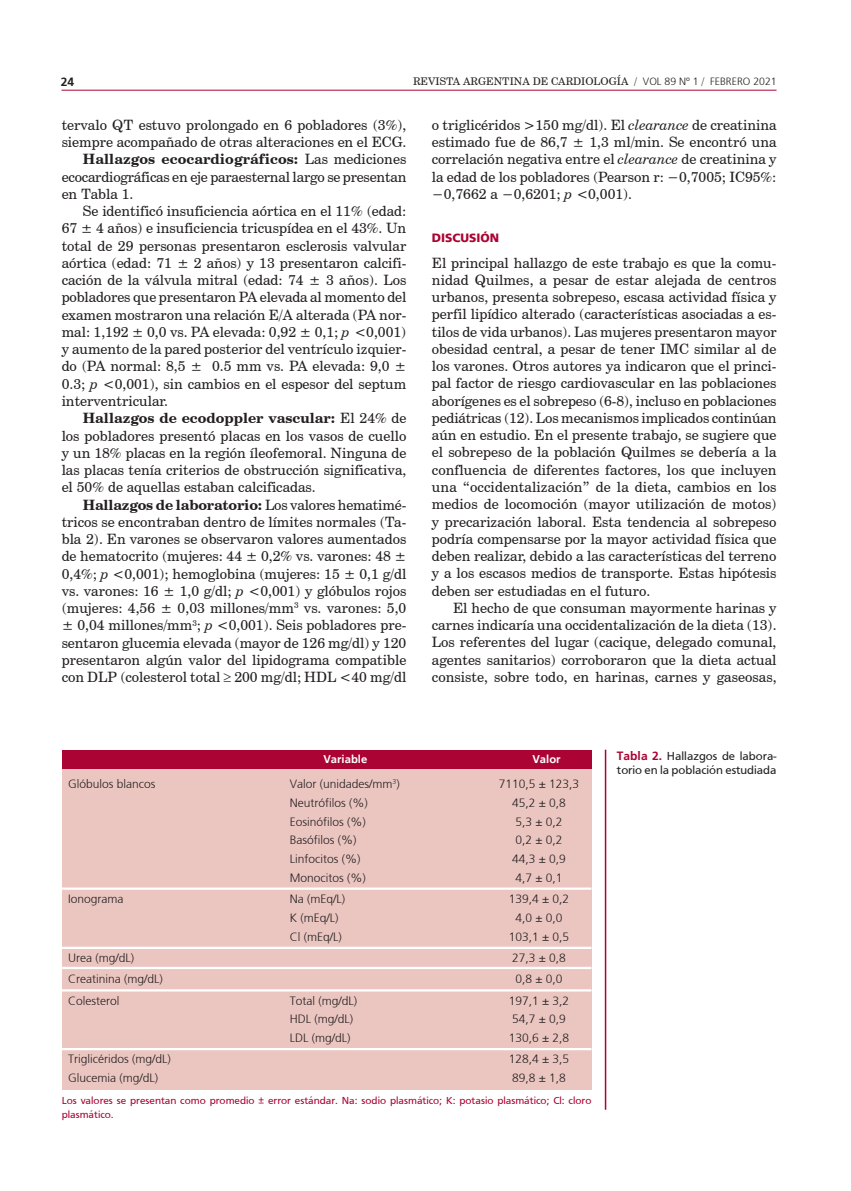
<style>
.page{position:relative;width:851px;height:1191px;background:#fff}
.page>*{position:absolute;margin:0;border:0;box-sizing:border-box;transform-origin:0 0}
.texto{font:14.25px/17.2px "Century Schoolbook BT";color:#231f20;text-align:justify}
.texto1{font:14.25px/17.2px "Century Schoolbook BT";color:#231f20;text-align:justify}
.tabla{font:300 12px "Frutiger";color:#231f20}
.tabla_tit{font:12px/14.4px "Frutiger";letter-spacing:-.005em;color:#231f20}
.subtit{font:900 12px "Frutiger";color:#ab0333}
.t1{font:700 12px "Frutiger";color:#231f20}
.tabla_cab_blanco{font:700 11.25px "Frutiger";color:#fff}
.tabla_pie{font:10.5px/13.5px "Frutiger";color:#ab0333}
.t2{font:10.5px "Century Schoolbook BT";color:#231f20}
.s1{font-family:"Frutiger";font-weight:300}
.s2{font-weight:700}
.s3{font-style:italic}
.s4{font-weight:700;color:#ab0333}
</style>
<div class="page">
<hr style="left:62px;top:90px;width:714px;height:1px;background:#ab0333">
<div style="left:62px;top:769px;width:529px;height:321px;background:#ebc6c1"></div>
<div style="left:62px;top:750px;width:529px;height:19px;background:#ab0333"></div>
<hr style="left:62px;top:887px;width:529px;height:2px;background:#fff">
<hr style="left:62px;top:946px;width:529px;height:3px;background:#fff">
<hr style="left:62px;top:966px;width:529px;height:3px;background:#fff">
<hr style="left:62px;top:989px;width:529px;height:2px;background:#fff">
<hr style="left:62px;top:1048px;width:529px;height:2px;background:#fff">
<hr style="left:604px;top:749px;width:2px;height:360px;background:#ab0333">
<p class="t1" style="left:61px;top:75px;width:15px">24</p>
<p class="t2" style="left:413px;top:75px;width:365px">REVISTA ARGENTINA DE CARDIOLOGÍA / <span class="s1">VOL 89 Nº 1</span> / <span class="s1">FEBRERO 2021</span></p>
<p class="texto" style="left:62px;top:116px;width:346px">tervalo QT estuvo prolongado en 6 pobladores (3%), siempre acompañado de otras alteraciones en el ECG.</p>
<p class="texto" style="left:62px;top:150px;width:346px;text-indent:21px"><span class="s2">Hallazgos ecocardiográficos:</span> Las mediciones ecocardiográficas en eje paraesternal largo se presentan en Tabla 1.</p>
<p class="texto" style="left:62px;top:202px;width:346px;text-indent:21px">Se identificó insuficiencia aórtica en el 11% (edad:<br>67 ± 4 años) e insuficiencia tricuspídea en el 43%. Un total de 29 personas presentaron esclerosis valvular aórtica (edad: 71 ± 2 años) y 13 presentaron calcifi&shy;cación de la válvula mitral (edad: 74 ± 3 años). Los pobladores que presentaron PA elevada al momento del examen mostraron una relación E/A alterada (PA nor&shy;mal: 1,192 ± 0,0 vs. PA elevada: 0,92 ± 0,1; <span class="s3">p</span> &lt;0,001) y aumento de la pared posterior del ventrículo izquier&shy;do (PA normal: 8,5 ± 0.5 mm vs. PA elevada: 9,0 ± 0.3; <span class="s3">p</span> &lt;0,001), sin cambios en el espesor del septum interventricular.</p>
<p class="texto" style="left:62px;top:409px;width:346px;text-indent:21px"><span class="s2">Hallazgos de ecodoppler vascular:</span> El 24% de los pobladores presentó placas en los vasos de cuello y un 18% placas en la región íleofemoral. Ninguna de las placas tenía criterios de obstrucción significativa, el 50% de aquellas estaban calcificadas.</p>
<p class="texto" style="left:62px;top:495px;width:346px;text-indent:21px"><span class="s2">Hallazgos de laboratorio:</span> Los valores hematimé&shy;tricos se encontraban dentro de límites normales (Ta&shy;bla 2). En varones se observaron valores aumentados de hematocrito (mujeres: 44 ± 0,2% vs. varones: 48 ± 0,4%; <span class="s3">p</span> &lt;0,001); hemoglobina (mujeres: 15 ± 0,1 g/dl vs. varones: 16 ± 1,0 g/dl; <span class="s3">p</span> &lt;0,001) y glóbulos rojos (mujeres: 4,56 ± 0,03 millones/mm<sup>3</sup> vs. varones: 5,0 ± 0,04 millones/mm<sup>3</sup>; <span class="s3">p</span> &lt;0,001). Seis pobladores pre&shy;sentaron glucemia elevada (mayor de 126 mg/dl) y 120 presentaron algún valor del lipidograma compatible con DLP (colesterol total ≥ 200 mg/dl; HDL &lt;40 mg/dl</p>
<p class="texto" style="left:432px;top:116px;width:346px">o triglicéridos &gt;150 mg/dl). El <span class="s3">clearance</span> de creatinina estimado fue de 86,7 ± 1,3 ml/min. Se encontró una correlación negativa entre el <span class="s3">clearance</span> de creatinina y la edad de los pobladores (Pearson r: −0,7005; IC95%: −0,7662 a −0,6201; <span class="s3">p</span> &lt;0,001).</p>
<p class="subtit" style="left:432px;top:230px;width:69px">DISCUSIÓN</p>
<p class="texto1" style="left:432px;top:254px;width:346px">El principal hallazgo de este trabajo es que la comu&shy;nidad Quilmes, a pesar de estar alejada de centros urbanos, presenta sobrepeso, escasa actividad física y perfil lipídico alterado (características asociadas a es&shy;tilos de vida urbanos). Las mujeres presentaron mayor obesidad central, a pesar de tener IMC similar al de los varones. Otros autores ya indicaron que el princi&shy;pal factor de riesgo cardiovascular en las poblaciones aborígenes es el sobrepeso (6-8), incluso en poblaciones pediátricas (12). Los mecanismos implicados continúan aún en estudio. En el presente trabajo, se sugiere que el sobrepeso de la población Quilmes se debería a la confluencia de diferentes factores, los que incluyen una “occidentalización” de la dieta, cambios en los medios de locomoción (mayor utilización de motos) y precarización laboral. Esta tendencia al sobrepeso podría compensarse por la mayor actividad física que deben realizar, debido a las características del terreno y a los escasos medios de transporte. Estas hipótesis deben ser estudiadas en el futuro.</p>
<p class="texto" style="left:432px;top:599px;width:346px;text-indent:21px">El hecho de que consuman mayormente harinas y carnes indicaría una occidentalización de la dieta (13).<br>Los referentes del lugar (cacique, delegado comunal, agentes sanitarios) corroboraron que la dieta actual consiste, sobre todo, en harinas, carnes y gaseosas,</p>
<p class="tabla_cab_blanco" style="left:323px;top:752px;width:45px">Variable</p>
<p class="tabla_cab_blanco" style="left:532px;top:752px;width:30px">Valor</p>
<p class="tabla" style="left:68px;top:777px;width:89px">Glóbulos blancos</p>
<p class="tabla" style="left:290px;top:777px;width:111px">Valor (unidades/mm<sup>3</sup>)</p>
<p class="tabla" style="left:498px;top:777px;width:82px">7110,5 ± 123,3</p>
<p class="tabla" style="left:290px;top:796px;width:80px">Neutrófilos (%)</p>
<p class="tabla" style="left:512px;top:796px;width:55px">45,2 ± 0,8</p>
<p class="tabla" style="left:290px;top:814px;width:78px">Eosinófilos (%)</p>
<p class="tabla" style="left:515px;top:814px;width:49px">5,3 ± 0,2</p>
<p class="tabla" style="left:290px;top:833px;width:68px">Basófilos (%)</p>
<p class="tabla" style="left:515px;top:833px;width:49px">0,2 ± 0,2</p>
<p class="tabla" style="left:290px;top:852px;width:72px">Linfocitos (%)</p>
<p class="tabla" style="left:512px;top:852px;width:55px">44,3 ± 0,9</p>
<p class="tabla" style="left:290px;top:871px;width:78px">Monocitos (%)</p>
<p class="tabla" style="left:515px;top:871px;width:49px">4,7 ± 0,1</p>
<p class="tabla" style="left:68px;top:892px;width:57px">Ionograma</p>
<p class="tabla" style="left:290px;top:892px;width:57px">Na (mEq/L)</p>
<p class="tabla" style="left:508px;top:892px;width:62px">139,4 ± 0,2</p>
<p class="tabla" style="left:290px;top:911px;width:50px">K (mEq/L)</p>
<p class="tabla" style="left:515px;top:911px;width:49px">4,0 ± 0,0</p>
<p class="tabla" style="left:290px;top:929px;width:54px">Cl (mEq/L)</p>
<p class="tabla" style="left:508px;top:929px;width:62px">103,1 ± 0,5</p>
<p class="tabla" style="left:68px;top:951px;width:68px">Urea (mg/dL)</p>
<p class="tabla" style="left:512px;top:951px;width:55px">27,3 ± 0,8</p>
<p class="tabla" style="left:68px;top:972px;width:96px">Creatinina (mg/dL)</p>
<p class="tabla" style="left:515px;top:972px;width:49px">0,8 ± 0,0</p>
<p class="tabla" style="left:68px;top:993px;width:53px">Colesterol</p>
<p class="tabla" style="left:290px;top:993px;width:69px">Total (mg/dL)</p>
<p class="tabla" style="left:508px;top:993px;width:62px">197,1 ± 3,2</p>
<p class="tabla" style="left:290px;top:1012px;width:65px">HDL (mg/dL)</p>
<p class="tabla" style="left:512px;top:1012px;width:55px">54,7 ± 0,9</p>
<p class="tabla" style="left:290px;top:1031px;width:62px">LDL (mg/dL)</p>
<p class="tabla" style="left:508px;top:1031px;width:62px">130,6 ± 2,8</p>
<p class="tabla" style="left:68px;top:1052px;width:104px">Triglicéridos (mg/dL)</p>
<p class="tabla" style="left:508px;top:1052px;width:62px">128,4 ± 3,5</p>
<p class="tabla" style="left:68px;top:1071px;width:92px">Glucemia (mg/dL)</p>
<p class="tabla" style="left:512px;top:1071px;width:55px">89,8 ± 1,8</p>
<p class="tabla_pie" style="left:62px;top:1093px;width:531px">Los valores se presentan como promedio ± error estándar. Na: sodio plasmático; K: potasio plasmático; Cl: cloro plasmático.</p>
<p class="tabla_tit" style="left:617px;top:748px;width:161px"><span class="s4">Tabla 2.</span> Hallazgos de labora&shy;torio en la población estudiada</p>
</div>
